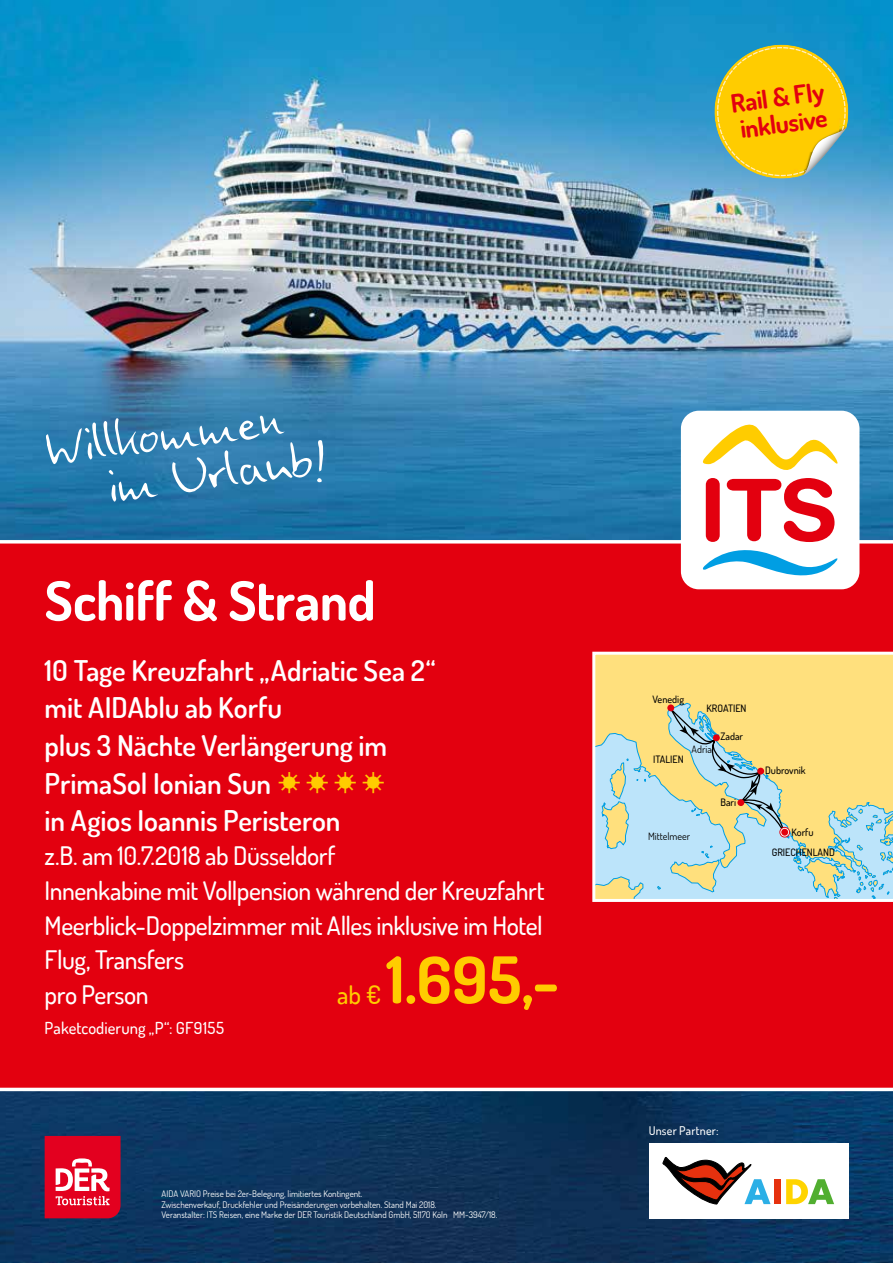
<style>
.page{position:relative;width:893px;height:1263px;background:#fff}
.page>*{position:absolute;margin:0;border:0;box-sizing:border-box;transform-origin:0 0}
.t1{font:700 64.5px "Dosis";color:#fc0}
.t2{font:700 54px "Dosis";letter-spacing:-.01em;color:#fff}
.t3{font:600 28.5px/37.5px "Dosis";letter-spacing:-.005em;color:#fff}
.t4{font:500 25.5px/34.5px "Dosis";letter-spacing:-.02em;color:#fff}
.t5{font:500 25.5px "Dosis";color:#fc0}
.t6{font:700 25.35px/26.5px "Dosis";color:#e3000f}
.t7{font:500 16.5px "Dosis";color:#fff}
.t8{font:500 12px "Dosis";letter-spacing:.015em;color:#fff}
.t9{font:500 10.2px "Dosis";color:#000}
.t10{font:10.2px "Dosis";color:#000}
.t11{font:9px/10.5px "Dosis";color:#fff}
</style>
<div class="page">
<img style="left:0;top:0;width:893px;height:540px">
<img style="left:0;top:1091px;width:893px;height:172px">
<div style="left:0;top:540px;width:893px;height:548px;background:#e3000f"></div>
<div style="left:681px;top:411px;width:178px;height:178px;background:#fff;border-radius:18px"></div>
<svg style="left:702px;top:424px;width:136px;height:152px"></svg>
<svg style="left:705px;top:45px;width:143px;height:134px;background:#c4be42"></svg>
<svg style="left:592px;top:652px;width:301px;height:250px;background:#dcddae"></svg>
<svg style="left:46px;top:415px;width:277px;height:87px;background:#458ab6"></svg>
<div style="left:649px;top:1143px;width:199px;height:75px;background:#fff"></div>
<div style="left:774px;top:1179px;width:6px;height:25px;background:#e6310e"></div>
<svg style="left:786px;top:1179px;width:48px;height:25px"></svg>
<svg style="left:662px;top:1157px;width:108px;height:47px"></svg>
<svg style="left:45px;top:1136px;width:76px;height:82px;background:#e42943"></svg>
<svg style="left:279px;top:771px;width:21px;height:22px"></svg>
<svg style="left:307px;top:771px;width:21px;height:22px"></svg>
<svg style="left:335px;top:771px;width:21px;height:22px"></svg>
<svg style="left:363px;top:771px;width:21px;height:22px"></svg>
<h3 class="t6" style="left:729px;top:90px;width:96px;rotate:-8deg">Rail &amp; Fly inklusive</h3>
<h2 class="t2" style="left:45px;top:566px;width:333px">Schiff &amp; Strand</h2>
<h3 class="t3" style="left:45px;top:651px;width:392px">10 Tage Kreuzfahrt „Adriatic Sea 2“ mit AIDAblu ab Korfu<br>plus 3 Nächte Verlängerung im<br>PrimaSol Ionian Sun<br>in Agios Ioannis Peristeron</h3>
<h3 class="t4" style="left:45px;top:838px;width:501px">z.B. am 10.7.2018 ab Düsseldorf<br>Innenkabine mit Vollpension während der Kreuzfahrt Meerblick-Doppelzimmer mit Alles inklusive im Hotel Flug, Transfers<br>pro Person</h3>
<h1 class="t1" style="left:386px;top:938px;width:174px">1.695,-</h1>
<h3 class="t5" style="left:337px;top:977px;width:46px">ab €</h3>
<h3 class="t7" style="left:45px;top:1017px;width:181px">Paketcodierung „P“: GF9155</h3>
<p class="t11" style="left:162px;top:1188px;width:337px">AIDA VARIO Preise bei 2er-Belegung, limitiertes Kontingent.<br>Zwischenverkauf, Druckfehler und Preisänderungen vorbehalten. Stand Mai 2018.<br>Veranstalter: ITS Reisen, eine Marke der DER Touristik Deutschland GmbH, 51170 Köln MM-3947/18.</p>
<p class="t9" style="left:652px;top:693px;width:33px">Venedig</p>
<p class="t9" style="left:706px;top:701px;width:42px">KROATIEN</p>
<p class="t9" style="left:720px;top:730px;width:24px">Zadar</p>
<p class="t9" style="left:653px;top:753px;width:32px">ITALIEN</p>
<p class="t10" style="left:692px;top:742px;width:22px">Adria</p>
<p class="t10" style="left:648px;top:829px;width:44px">Mittelmeer</p>
<p class="t9" style="left:720px;top:796px;width:17px">Bari</p>
<p class="t9" style="left:765px;top:763px;width:42px">Dubrovnik</p>
<p class="t9" style="left:792px;top:825px;width:24px">Korfu</p>
<p class="t9" style="left:772px;top:845px;width:65px">GRIECHENLAND</p>
<h3 class="t8" style="left:649px;top:1123px;width:72px">Unser Partner:</h3>
</div>
